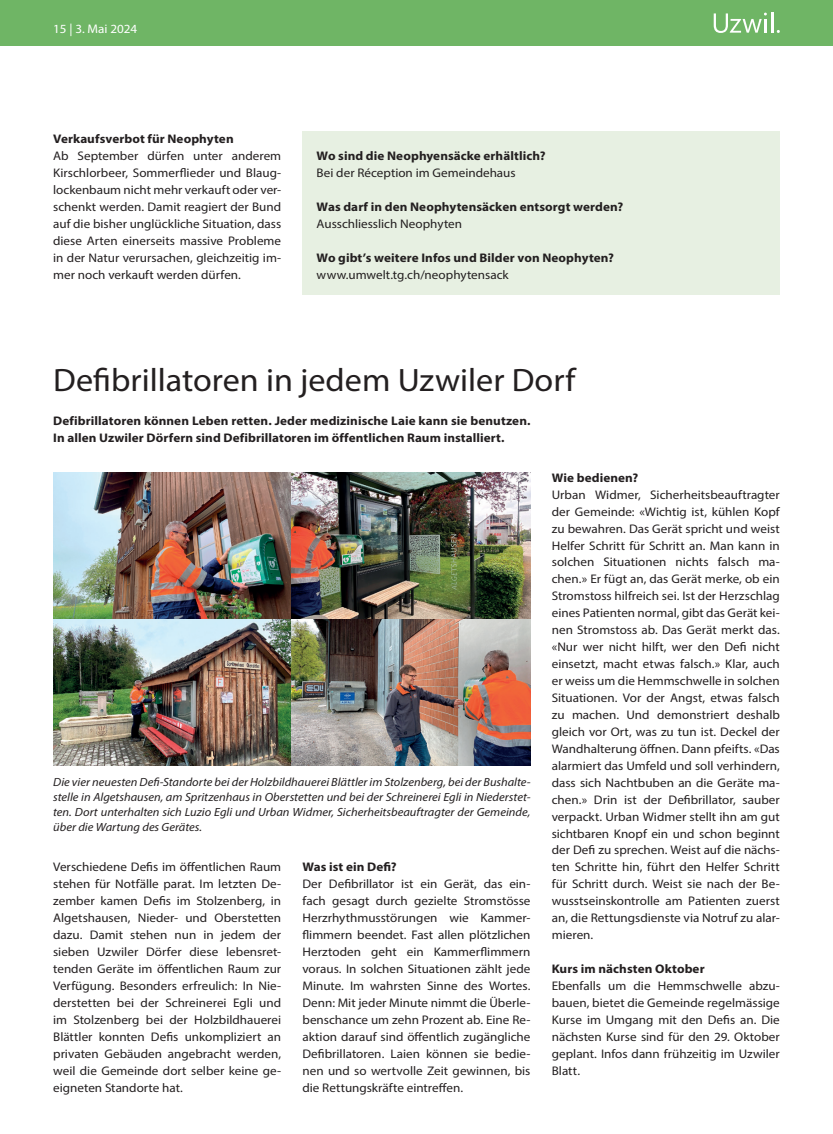
<style>
.page{position:relative;width:833px;height:1134px;background:#fff}
.page>*{position:absolute;margin:0;border:0;box-sizing:border-box;transform-origin:0 0}
.Titel{font:32.5px "Myriad Pro";color:#231f20;scale:1.05 1}
.Grundtext{font:12.5px/17px "Myriad Pro";color:#231f20;text-align:justify;scale:1.05 1}
.Einleitung_ohne_Einzug__abS_2{font:700 12.5px/17px "Myriad Pro";letter-spacing:.005em;color:#231f20;scale:1.05 1}
.Tabelle_ohne_Grundlinienraster{font:700 12.5px "Myriad Pro";letter-spacing:.005em;color:#231f20;scale:1.05 1}
.Tabelle_ohne_Grundlinienraster-2{font:12.5px "Myriad Pro";color:#231f20;scale:1.05 1}
.Grundtext-2{font:700 12.5px "Myriad Pro";letter-spacing:.005em;color:#231f20;scale:1.05 1}
.t1{font:12.5px "Myriad Pro";color:#fff;scale:1.05 1}
.Bildlegende{font:italic 11.88px/15px "Myriad Pro";color:#231f20;text-align:justify;scale:1.05 1}
</style>
<div class="page">
<div style="left:0;top:0;width:833px;height:46px;background:#6fb565"></div>
<hr style="left:771px;top:12px;width:2px;height:21px;background:#fff">
<svg style="left:713px;top:13px;width:54px;height:20px"></svg>
<div style="left:302px;top:131px;width:478px;height:164px;background:#e7f0e2"></div>
<img style="left:53px;top:472px;width:239px;height:147px">
<img style="left:53px;top:619px;width:239px;height:147px">
<img style="left:292px;top:472px;width:238px;height:147px">
<img style="left:292px;top:619px;width:238px;height:147px">
<p class="t1" style="left:53px;top:21px;width:82px">15 | 3. Mai 2024</p>
<p class="Grundtext-2" style="left:53px;top:131px;width:173px">Verkaufsverbot für Neophyten</p>
<p class="Grundtext" style="left:53px;top:147px;width:219px">Ab September dürfen unter anderem Kirschlorbeer, Sommerflieder und Blaug&shy;lockenbaum nicht mehr verkauft oder ver&shy;schenkt werden. Damit reagiert der Bund auf die bisher unglückliche Situation, dass diese Arten einerseits massive Probleme in der Natur verursachen, gleichzeitig im&shy;mer noch verkauft werden dürfen.</p>
<p class="Tabelle_ohne_Grundlinienraster" style="left:317px;top:148px;width:220px">Wo sind die Neophyensäcke erhältlich?</p>
<p class="Tabelle_ohne_Grundlinienraster-2" style="left:317px;top:165px;width:191px">Bei der Réception im Gemeindehaus</p>
<p class="Tabelle_ohne_Grundlinienraster" style="left:317px;top:198px;width:294px">Was darf in den Neophytensäcken entsorgt werden?</p>
<p class="Tabelle_ohne_Grundlinienraster-2" style="left:317px;top:216px;width:140px">Ausschliesslich Neophyten</p>
<p class="Tabelle_ohne_Grundlinienraster" style="left:317px;top:249px;width:285px">Wo gibt’s weitere Infos und Bilder von Neophyten?</p>
<p class="Tabelle_ohne_Grundlinienraster-2" style="left:317px;top:267px;width:184px">www.umwelt.tg.ch/neophytensack</p>
<p class="Titel" style="left:53px;top:360px;width:499px">Defibrillatoren in jedem Uzwiler Dorf</p>
<p class="Einleitung_ohne_Einzug__abS_2" style="left:53px;top:412px;width:456px">Defibrillatoren können Leben retten. Jeder medizinische Laie kann sie benutzen.<br>In allen Uzwiler Dörfern sind Defibrillatoren im öffentlichen Raum installiert.</p>
<p class="Bildlegende" style="left:53px;top:774px;width:456px">Die vier neuesten Defi-Standorte bei der Holzbildhauerei Blättler im Stolzenberg, bei der Bushalte&shy;stelle in Algetshausen, am Spritzenhaus in Oberstetten und bei der Schreinerei Egli in Niederstet&shy;ten. Dort unterhalten sich Luzio Egli und Urban Widmer, Sicherheitsbeauftragter der Gemeinde, über die Wartung des Gerätes.</p>
<p class="Grundtext" style="left:53px;top:858px;width:219px">Verschiedene Defis im öffentlichen Raum stehen für Notfälle parat. Im letzten De&shy;zember kamen Defis im Stolzenberg, in Algetshausen, Nieder- und Oberstetten dazu. Damit stehen nun in jedem der sieben Uzwiler Dörfer diese lebensret&shy;tenden Geräte im öffentlichen Raum zur Verfügung. Besonders erfreulich: In Nie-</p>
<p class="Grundtext" style="left:53px;top:994px;width:219px">derstetten bei der Schreinerei Egli und im Stolzenberg bei der Holzbildhauerei Blättler konnten Defis unkompliziert an privaten Gebäuden angebracht werden, weil die Gemeinde dort selber keine ge&shy;eigneten Standorte hat.</p>
<p class="Grundtext-2" style="left:302px;top:859px;width:91px">Was ist ein Defi?</p>
<p class="Grundtext" style="left:302px;top:875px;width:219px">Der Defibrillator ist ein Gerät, das ein&shy;fach gesagt durch gezielte Stromstösse Herzrhythmusstörungen wie Kammer&shy;flimmern beendet. Fast allen plötzlichen Herztoden geht ein Kammerflimmern voraus. In solchen Situationen zählt jede Minute. Im wahrsten Sinne des Wortes.<br>Denn: Mit jeder Minute nimmt die Überle&shy;benschance um zehn Prozent ab. Eine Re&shy;aktion darauf sind öffentlich zugängliche Defibrillatoren. Laien können sie bedie&shy;nen und so wertvolle Zeit gewinnen, bis die Rettungskräfte eintreffen.</p>
<p class="Grundtext-2" style="left:552px;top:469px;width:84px">Wie bedienen?</p>
<p class="Grundtext" style="left:552px;top:486px;width:219px">Urban Widmer, Sicherheitsbeauftragter der Gemeinde: «Wichtig ist, kühlen Kopf zu bewahren. Das Gerät spricht und weist Helfer Schritt für Schritt an. Man kann in solchen Situationen nichts falsch ma&shy;chen.» Er fügt an, das Gerät merke, ob ein Stromstoss hilfreich sei. Ist der Herzschlag eines Patienten normal, gibt das Gerät kei&shy;nen Stromstoss ab. Das Gerät merkt das. «Nur wer nicht hilft, wer den Defi nicht einsetzt, macht etwas falsch.» Klar, auch er weiss um die Hemmschwelle in solchen Situationen. Vor der Angst, etwas falsch zu machen. Und demonstriert deshalb gleich vor Ort, was zu tun ist. Deckel der Wandhalterung öffnen. Dann pfeifts. «Das alarmiert das Umfeld und soll verhindern, dass sich Nachtbuben an die Geräte ma&shy;chen.» Drin ist der Defibrillator, sauber verpackt. Urban Widmer stellt ihn am gut sichtbaren Knopf ein und schon beginnt der Defi zu sprechen. Weist auf die nächs&shy;ten Schritte hin, führt den Helfer Schritt für Schritt durch. Weist sie nach der Be&shy;wusstseinskontrolle am Patienten zuerst an, die Rettungsdienste via Notruf zu alar&shy;mieren.</p>
<p class="Grundtext-2" style="left:552px;top:961px;width:147px">Kurs im nächsten Oktober</p>
<p class="Grundtext" style="left:552px;top:977px;width:219px">Ebenfalls um die Hemmschwelle abzu&shy;bauen, bietet die Gemeinde regelmässige Kurse im Umgang mit den Defis an. Die nächsten Kurse sind für den 29. Oktober geplant. Infos dann frühzeitig im Uzwiler Blatt.</p>
</div>
